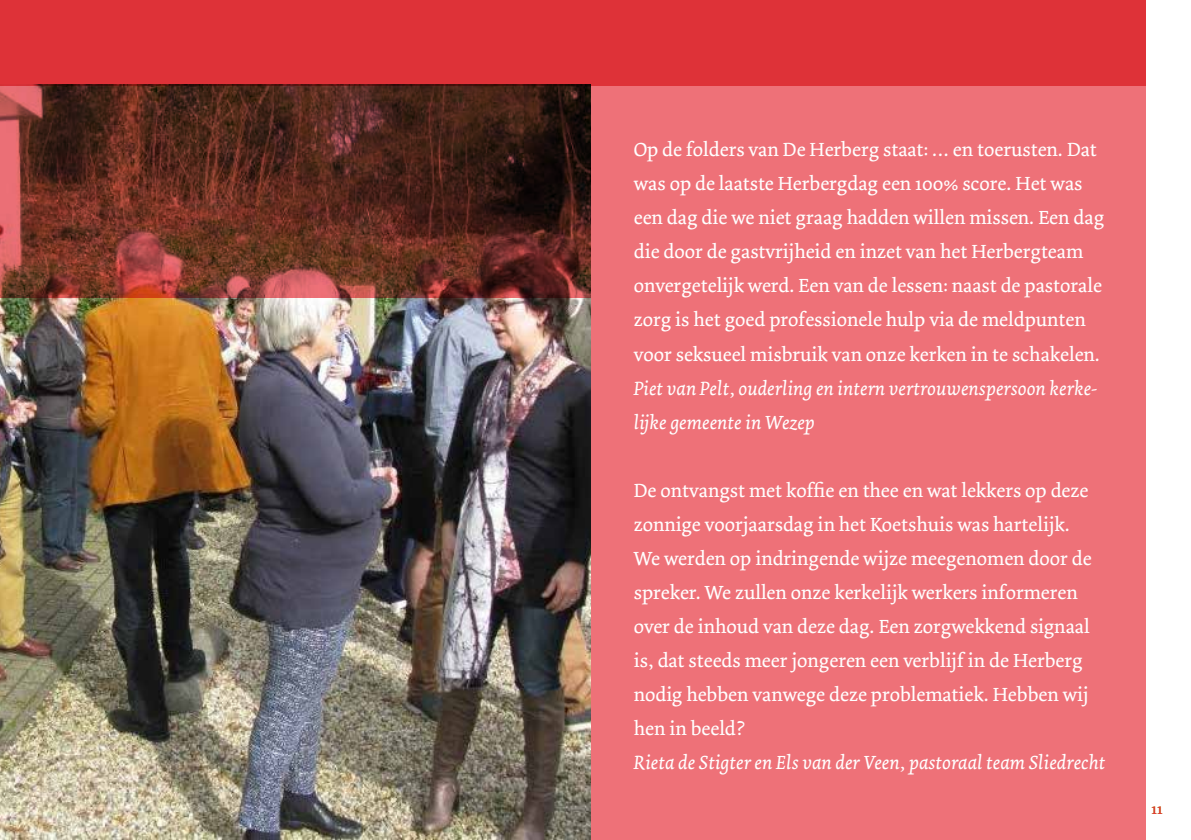
<style>
.page{position:relative;width:1191px;height:840px;background:#fff}
.page>*{position:absolute;margin:0;border:0;box-sizing:border-box;transform-origin:0 0}
.t1{font:20px/34px "Dolly";color:#fff}
.t2{font:italic 20px/34px "Dolly";color:#fff}
.t3{font:16px "Dolly";color:#e73037}
</style>
<div class="page">
<img style="left:0;top:298px;width:591px;height:541px">
<svg style="left:0;top:85px;width:591px;height:213px;background:#5f2d22"></svg>
<div style="left:591px;top:0;width:554px;height:839px;background:#ee7178"></div>
<div style="left:0;top:0;width:1145px;height:85px;background:#de3238"></div>
<p class="t1" style="left:634px;top:133px;width:472px">Op de folders van De Herberg staat: … en toerusten. Dat was op de laatste Herbergdag een 100% score. Het was een dag die we niet graag hadden willen missen. Een dag die door de gastvrijheid en inzet van het Herbergteam onvergetelijk werd. Een van de lessen: naast de pastorale zorg is het goed professionele hulp via de meldpunten voor seksueel misbruik van onze kerken in te schakelen.</p>
<p class="t2" style="left:634px;top:371px;width:465px">Piet van Pelt, ouderling en intern vertrouwenspersoon kerke&shy;lijke gemeente in Wezep</p>
<p class="t1" style="left:634px;top:473px;width:459px">De ontvangst met koffie en thee en wat lekkers op deze zonnige voorjaarsdag in het Koetshuis was hartelijk.<br>We werden op indringende wijze meegenomen door de spreker. We zullen onze kerkelijk werkers informeren over de inhoud van deze dag. Een zorgwekkend signaal is, dat steeds meer jongeren een verblijf in de Herberg nodig hebben vanwege deze problematiek. Hebben wij hen in beeld?</p>
<p class="t2" style="left:634px;top:745px;width:473px">Rieta de Stigter en Els van der Veen, pastoraal team Sliedrecht</p>
<p class="t3" style="left:1151px;top:798px;width:12px">11</p>
</div>
